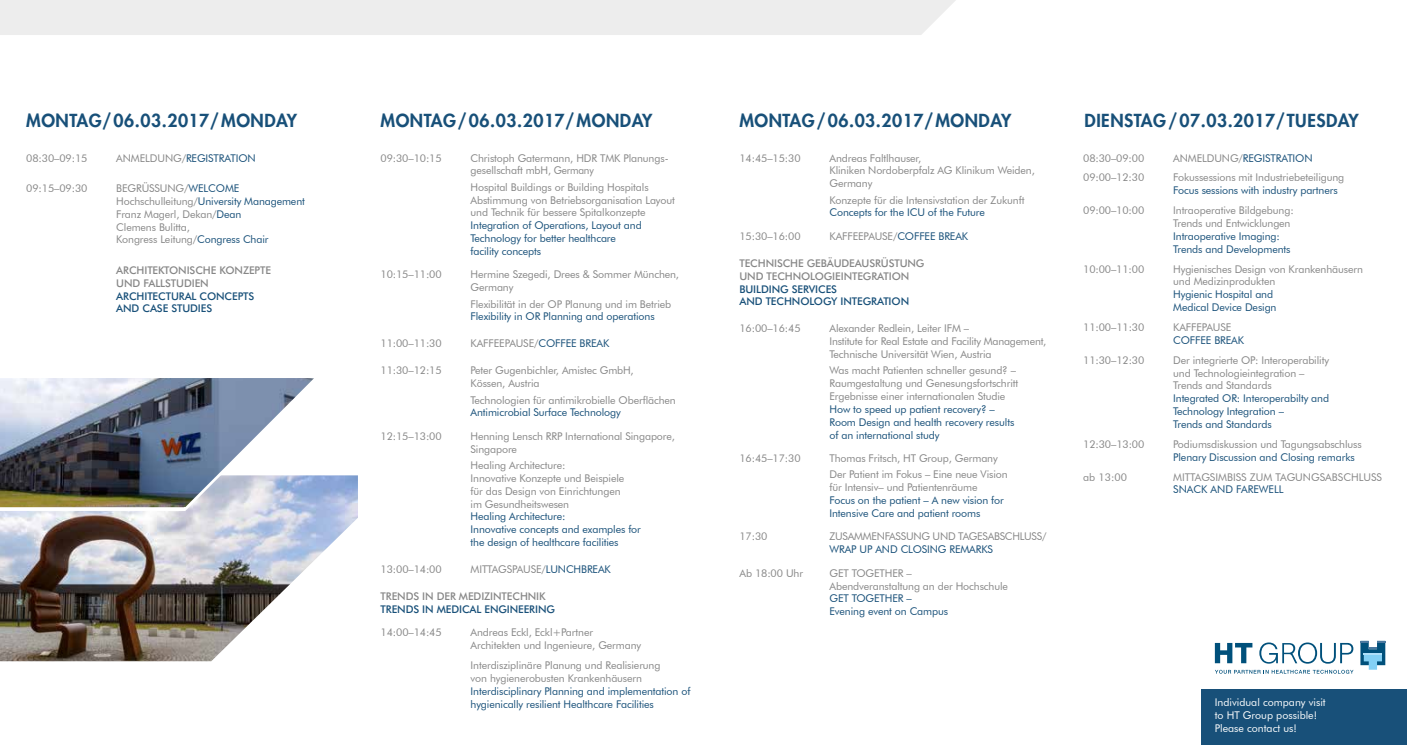
<style>
.page{position:relative;width:1407px;height:745px;background:#fff}
.page>*{position:absolute;margin:0;border:0;box-sizing:border-box;transform-origin:0 0}
.t1{font:800 17.5px "Futura";letter-spacing:.03em;color:#185079}
.t2{font:10.62px/12.9px "Futura BT";letter-spacing:-.01em;color:#878787}
.t3{font:10.62px/12.9px "Futura BT";letter-spacing:-.01em;color:#185079}
.t4{font:500 10.62px/12.9px "Futura BT";letter-spacing:-.01em;color:#878787}
.t5{font:500 10.62px/12.9px "Futura BT";letter-spacing:-.01em;color:#185079}
.t6{font:10.62px/12.8px "Futura BT";color:#fff}
.s1{color:#185079}
.s2{color:#878787}
</style>
<div class="page">
<div style="left:1201px;top:689px;width:206px;height:55px;background:#185079"></div>
<img style="left:0;top:475px;width:358px;height:185px">
<div style="left:0;top:0;width:956px;height:35px;background:#ededed"></div>
<img style="left:0;top:378px;width:325px;height:134px">
<svg style="left:1360px;top:640px;width:25px;height:29px"></svg>
<svg style="left:1215px;top:642px;width:37px;height:20px"></svg>
<svg style="left:1259px;top:642px;width:94px;height:21px"></svg>
<svg style="left:1215px;top:669px;width:138px;height:4px"></svg>
<h1 class="t1" style="left:26px;top:108px;width:272px">MONTAG/06.03.2017/MONDAY</h1>
<h1 class="t1" style="left:380px;top:108px;width:273px">MONTAG/06.03.2017/MONDAY</h1>
<h1 class="t1" style="left:739px;top:108px;width:273px">MONTAG/06.03.2017/MONDAY</h1>
<h1 class="t1" style="left:1084px;top:108px;width:276px">DIENSTAG/07.03.2017/TUESDAY</h1>
<p class="t2" style="left:380px;top:151px;width:63px">09:30–10:15</p>
<p class="t2" style="left:470px;top:151px;width:200px">Christoph Gatermann, HDR TMK Planungs&shy;gesellschaft mbH, Germany</p>
<p class="t2" style="left:470px;top:180px;width:206px">Hospital Buildings or Building Hospitals<br>Abstimmung von Betriebsorganisation Layout und Technik für bessere Spitalkonzepte</p>
<p class="t3" style="left:470px;top:219px;width:173px">Integration of Operations, Layout and<br>Technology for better healthcare facility concepts</p>
<p class="t2" style="left:380px;top:268px;width:63px">10:15–11:00</p>
<p class="t2" style="left:470px;top:268px;width:210px">Hermine Szegedi, Drees &amp; Sommer München,<br>Germany</p>
<p class="t2" style="left:470px;top:297px;width:202px">Flexibilität in der OP Planung und im Betrieb</p>
<p class="t3" style="left:470px;top:310px;width:186px">Flexibility in OR Planning and operations</p>
<p class="t2" style="left:380px;top:337px;width:63px">11:00–11:30</p>
<p class="t2" style="left:470px;top:337px;width:140px">KAFFEEPAUSE/<span class="s1">COFFEE BREAK</span></p>
<p class="t2" style="left:380px;top:364px;width:63px">11:30–12:15</p>
<p class="t2" style="left:470px;top:364px;width:165px">Peter Gugenbichler, Amistec GmbH,<br>Kössen, Austria</p>
<p class="t2" style="left:470px;top:393px;width:207px">Technologien für antimikrobielle Oberflächen</p>
<p class="t3" style="left:470px;top:406px;width:152px">Antimicrobial Surface Technology</p>
<p class="t2" style="left:380px;top:429px;width:63px">12:15–13:00</p>
<p class="t2" style="left:470px;top:429px;width:206px">Henning Lensch RRP International Singapore,<br>Singapore</p>
<p class="t2" style="left:470px;top:458px;width:155px">Healing Architecture:<br>Innovative Konzepte und Beispiele für das Design von Einrichtungen im Gesundheitswesen</p>
<p class="t3" style="left:470px;top:509px;width:172px">Healing Architecture:<br>Innovative concepts and examples for the design of healthcare facilities</p>
<p class="t2" style="left:380px;top:562px;width:63px">13:00–14:00</p>
<p class="t2" style="left:470px;top:562px;width:142px">MITTAGSPAUSE/<span class="s1">LUNCHBREAK</span></p>
<p class="t4" style="left:380px;top:589px;width:167px">TRENDS IN DER MEDIZINTECHNIK</p>
<p class="t5" style="left:380px;top:602px;width:176px">TRENDS IN MEDICAL ENGINEERING</p>
<p class="t2" style="left:380px;top:625px;width:63px">14:00–14:45</p>
<p class="t2" style="left:470px;top:625px;width:172px">Andreas Eckl, Eckl+Partner<br>Architekten und Ingenieure, Germany</p>
<p class="t2" style="left:470px;top:658px;width:191px">Interdisziplinäre Planung und Realisierung von hygienerobusten Krankenhäusern</p>
<p class="t3" style="left:470px;top:684px;width:221px">Interdisciplinary Planning and implementation of hygienically resilient Healthcare Facilities</p>
<p class="t2" style="left:739px;top:151px;width:63px">14:45–15:30</p>
<p class="t2" style="left:829px;top:151px;width:207px">Andreas Faltlhauser,<br>Kliniken Nordoberpfalz AG Klinikum Weiden,<br>Germany</p>
<p class="t2" style="left:829px;top:193px;width:196px">Konzepte für die Intensivstation der Zukunft</p>
<p class="t3" style="left:829px;top:206px;width:157px">Concepts for the ICU of the Future</p>
<p class="t2" style="left:739px;top:229px;width:63px">15:30–16:00</p>
<p class="t2" style="left:829px;top:229px;width:140px">KAFFEEPAUSE/<span class="s1">COFFEE BREAK</span></p>
<p class="t4" style="left:739px;top:256px;width:186px">TECHNISCHE GEBÄUDEAUSRÜSTUNG<br>UND TECHNOLOGIEINTEGRATION</p>
<p class="t5" style="left:739px;top:282px;width:171px">BUILDING SERVICES<br>AND TECHNOLOGY INTEGRATION</p>
<p class="t2" style="left:739px;top:322px;width:63px">16:00–16:45</p>
<p class="t2" style="left:829px;top:322px;width:218px">Alexander Redlein, Leiter IFM –<br>Institute for Real Estate and Facility Management,<br>Technische Universität Wien, Austria</p>
<p class="t2" style="left:829px;top:364px;width:190px">Was macht Patienten schneller gesund? –<br>Raumgestaltung und Genesungsfortschritt<br>Ergebnisse einer internationalen Studie</p>
<p class="t3" style="left:829px;top:402px;width:186px">How to speed up patient recovery? –<br>Room Design and health recovery results of an international study</p>
<p class="t2" style="left:739px;top:451px;width:63px">16:45–17:30</p>
<p class="t2" style="left:829px;top:449px;width:180px;line-height:16.4px">Thomas Fritsch, HT Group, Germany<br>Der Patient im Fokus – Eine neue Vision</p>
<p class="t2" style="left:829px;top:480px;width:150px">für Intensiv– und Patientenräume</p>
<p class="t3" style="left:829px;top:493px;width:176px">Focus on the patient – A new vision for<br>Intensive Care and patient rooms</p>
<p class="t2" style="left:739px;top:529px;width:30px">17:30</p>
<p class="t2" style="left:829px;top:529px;width:218px">ZUSAMMENFASSUNG UND TAGESABSCHLUSS/</p>
<p class="t3" style="left:829px;top:542px;width:165px">WRAP UP AND CLOSING REMARKS</p>
<p class="t2" style="left:739px;top:566px;width:65px">Ab 18:00 Uhr</p>
<p class="t2" style="left:829px;top:566px;width:180px">GET TOGETHER –<br>Abendveranstaltung an der Hochschule</p>
<p class="t3" style="left:829px;top:591px;width:120px">GET TOGETHER –<br>Evening event on Campus</p>
<p class="t2" style="left:26px;top:151px;width:63px">08:30–09:15</p>
<p class="t3" style="left:116px;top:151px;width:141px"><span class="s2">ANMELDUNG/</span>REGISTRATION</p>
<p class="t2" style="left:26px;top:182px;width:63px">09:15–09:30</p>
<p class="t2" style="left:116px;top:182px;width:190px">BEGRÜSSUNG/<span class="s1">WELCOME<br></span>Hochschulleitung/<span class="s1">University Management<br></span>Franz Magerl, Dekan/<span class="s1">Dean<br></span>Clemens Bulitta,<br>Kongress Leitung/<span class="s1">Congress Chair</span></p>
<p class="t4" style="left:116px;top:263px;width:156px">ARCHITEKTONISCHE KONZEPTE<br>UND FALLSTUDIEN</p>
<p class="t5" style="left:116px;top:289px;width:140px">ARCHITECTURAL CONCEPTS<br>AND CASE STUDIES</p>
<p class="t2" style="left:1083px;top:151px;width:63px">08:30–09:00</p>
<p class="t3" style="left:1173px;top:151px;width:141px"><span class="s2">ANMELDUNG/</span>REGISTRATION</p>
<p class="t2" style="left:1083px;top:171px;width:63px">09:00–12:30</p>
<p class="t2" style="left:1173px;top:171px;width:173px">Fokussessions mit Industriebeteiligung</p>
<p class="t3" style="left:1173px;top:184px;width:166px">Focus sessions with industry partners</p>
<p class="t2" style="left:1083px;top:204px;width:63px">09:00–10:00</p>
<p class="t2" style="left:1173px;top:204px;width:122px">Intraoperative Bildgebung:<br>Trends und Entwicklungen</p>
<p class="t3" style="left:1173px;top:229px;width:119px">Intraoperative Imaging:<br>Trends and Developments</p>
<p class="t2" style="left:1083px;top:262px;width:63px">10:00–11:00</p>
<p class="t2" style="left:1173px;top:262px;width:191px">Hygienisches Design von Krankenhäusern und Medizinprodukten</p>
<p class="t3" style="left:1173px;top:288px;width:105px">Hygienic Hospital and<br>Medical Device Design</p>
<p class="t2" style="left:1083px;top:320px;width:63px">11:00–11:30</p>
<p class="t2" style="left:1173px;top:320px;width:60px">KAFFEPAUSE</p>
<p class="t3" style="left:1173px;top:333px;width:72px">COFFEE BREAK</p>
<p class="t2" style="left:1083px;top:353px;width:63px">11:30–12:30</p>
<p class="t2" style="left:1173px;top:353px;width:157px">Der integrierte OP: Interoperability und Technologieintegration –<br>Trends and Standards</p>
<p class="t3" style="left:1173px;top:391px;width:157px">Integrated OR: Interoperabilty and<br>Technology Integration –<br>Trends and Standards</p>
<p class="t2" style="left:1083px;top:437px;width:63px">12:30–13:00</p>
<p class="t2" style="left:1173px;top:437px;width:190px">Podiumsdiskussion und Tagungsabschluss</p>
<p class="t3" style="left:1173px;top:450px;width:183px">Plenary Discussion and Closing remarks</p>
<p class="t2" style="left:1083px;top:470px;width:45px">ab 13:00</p>
<p class="t2" style="left:1173px;top:470px;width:210px">MITTAGSIMBISS ZUM TAGUNGSABSCHLUSS</p>
<p class="t3" style="left:1173px;top:483px;width:112px">SNACK AND FAREWELL</p>
<p class="t6" style="left:1214px;top:695px;width:112px">Individual company visit to HT Group possible!<br>Please contact us!</p>
</div>
